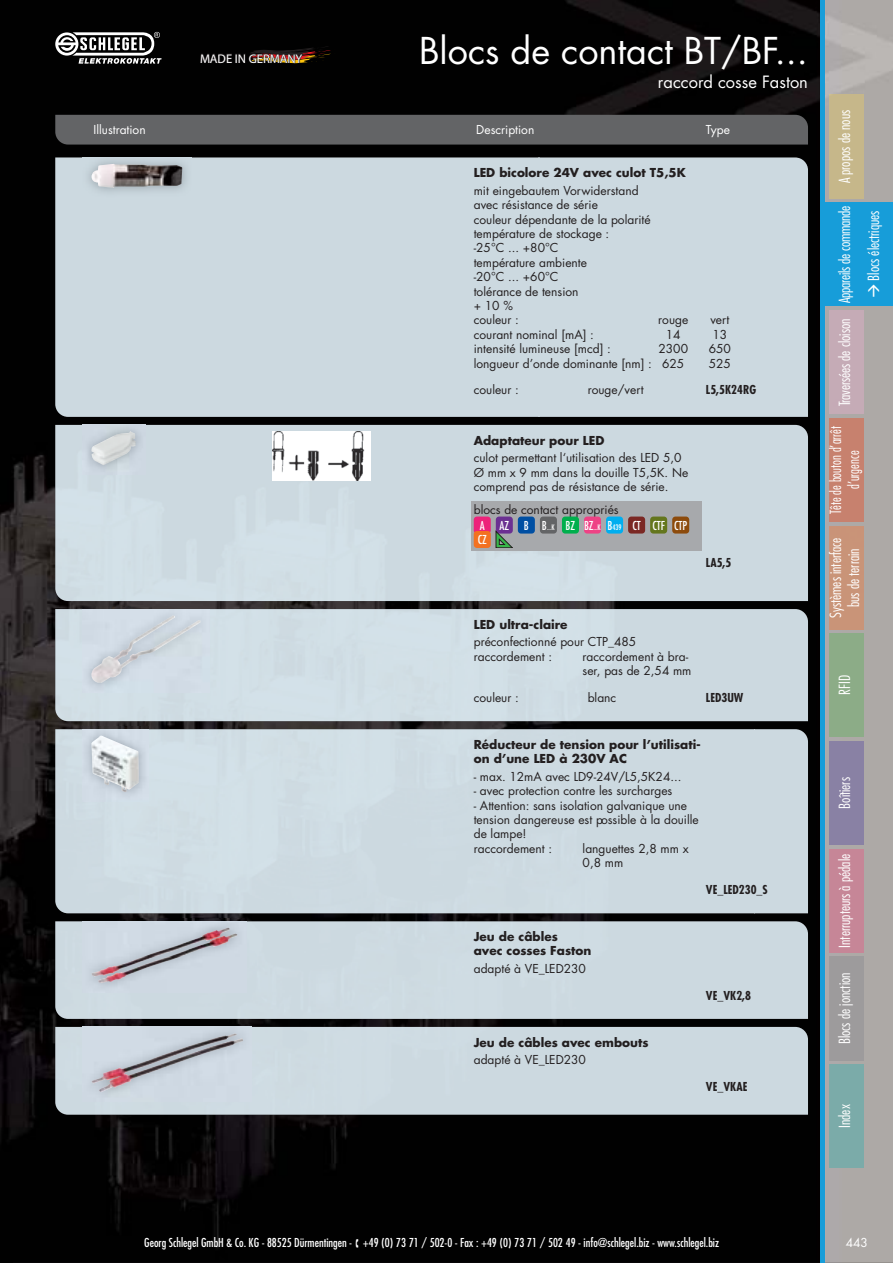
<style>
.page{position:relative;width:893px;height:1263px;background:#fff}
.page>*{position:absolute;margin:0;border:0;box-sizing:border-box;transform-origin:0 0}
.t1{font:36px "Futura Std";color:#fff}
.t2{font:16.5px "Futura Std";color:#fff}
.t3{font:300 condensed 15px/18px "Futura Std";color:#fff;text-align:center}
.t4{font:300 condensed 15px/18px "Futura Std";color:#fff;text-align:center;scale:.92 1}
.t5{font:12.6px "Myriad Pro";color:#fff}
.t6{font:12px/14.4px "Futura Std";color:#231f20}
.t7{font:700 12px/14.4px "Futura Std";color:#231f20}
.t8{font:condensed 12px "Futura Std";color:#fff}
.t9{font:700 condensed 12px "Futura Std";color:#231f20}
.t10{font:12px "Futura Std";color:#fff}
.s1{font-stretch:condensed;color:#fff}
.s2{font-stretch:condensed;font-size:7.5px;color:#fff}
</style>
<div class="page">
<img style="left:0;top:0;width:893px;height:1263px">
<div style="left:829px;top:634px;width:34px;height:103px;background:#8cac87"></div>
<div style="left:829px;top:95px;width:34px;height:103px;background:#c6b78a"></div>
<div style="left:829px;top:1064px;width:34px;height:104px;background:#7baba9"></div>
<div style="left:829px;top:526px;width:34px;height:103px;background:#c99478"></div>
<div style="left:829px;top:310px;width:34px;height:104px;background:#c5abb6"></div>
<div style="left:829px;top:849px;width:34px;height:103px;background:#c68697"></div>
<hr style="left:821px;top:0;width:4px;height:1263px;background:#179dd9">
<div style="left:829px;top:957px;width:34px;height:103px;background:#9d9b9c"></div>
<div style="left:829px;top:741px;width:34px;height:104px;background:#8981a4"></div>
<div style="left:825px;top:203px;width:68px;height:103px;background:#179dd9"></div>
<div style="left:829px;top:418px;width:34px;height:104px;background:#c7816e"></div>
<svg style="left:200px;top:46px;width:135px;height:21px;background:#1a100a"></svg>
<svg style="left:55px;top:32px;width:107px;height:32px"></svg>
<div style="left:55px;top:115px;width:753px;height:30px;background:#636466"></div>
<div style="left:55px;top:158px;width:753px;height:259px;background:#ccd9e0"></div>
<img style="left:82px;top:155px;width:110px;height:42px">
<img style="left:91px;top:164px;width:91px;height:24px">
<div style="left:55px;top:425px;width:753px;height:176px;background:#ccd9e0"></div>
<img style="left:82px;top:422px;width:63px;height:52px">
<img style="left:91px;top:431px;width:45px;height:34px">
<img style="left:273px;top:431px;width:97px;height:50px">
<div style="left:471px;top:501px;width:230px;height:50px;background:#a7a9ac"></div>
<div style="left:474px;top:517px;width:17px;height:17px;background:#ed227a;border-radius:3px"></div>
<div style="left:496px;top:517px;width:17px;height:17px;background:#6b3092;border-radius:3px"></div>
<div style="left:518px;top:517px;width:17px;height:17px;background:#004fa3;border-radius:3px"></div>
<div style="left:540px;top:517px;width:17px;height:17px;background:#636466;border-radius:3px"></div>
<div style="left:562px;top:517px;width:17px;height:17px;background:#00af4d;border-radius:3px"></div>
<div style="left:584px;top:517px;width:17px;height:17px;background:#ee4285;border-radius:3px"></div>
<div style="left:606px;top:517px;width:17px;height:17px;background:#00aeef;border-radius:3px"></div>
<div style="left:628px;top:517px;width:17px;height:17px;background:#7b2824;border-radius:3px"></div>
<div style="left:650px;top:517px;width:17px;height:17px;background:#64761d;border-radius:3px"></div>
<div style="left:672px;top:517px;width:17px;height:17px;background:#8d4b0c;border-radius:3px"></div>
<div style="left:474px;top:531px;width:17px;height:17px;background:#f37121;border-radius:3px"></div>
<svg style="left:496px;top:531px;width:17px;height:17px"></svg>
<div style="left:55px;top:609px;width:753px;height:112px;background:#d1dee5"></div>
<img style="left:82px;top:607px;width:127px;height:85px">
<img style="left:91px;top:615px;width:109px;height:70px">
<div style="left:55px;top:729px;width:753px;height:184px;background:#cddae1"></div>
<img style="left:82px;top:726px;width:67px;height:75px">
<img style="left:91px;top:736px;width:48px;height:56px">
<div style="left:55px;top:921px;width:753px;height:98px;background:#ccd9e0"></div>
<img style="left:82px;top:918px;width:164px;height:74px">
<img style="left:91px;top:928px;width:147px;height:55px">
<div style="left:55px;top:1027px;width:753px;height:88px;background:#ccd9e0"></div>
<img style="left:83px;top:1024px;width:169px;height:77px">
<img style="left:91px;top:1033px;width:152px;height:59px">
<p class="t5" style="left:200px;top:54px;width:104px">MADE IN GERMANY</p>
<h1 class="t1" style="left:419px;top:34px;width:390px">Blocs de contact BT/BF...</h1>
<h2 class="t2" style="left:658px;top:74px;width:152px">raccord cosse Faston</h2>
<p class="t10" style="left:94px;top:124px;width:54px">Illustration</p>
<p class="t10" style="left:476px;top:124px;width:60px">Description</p>
<p class="t10" style="left:706px;top:124px;width:26px">Type</p>
<p class="t7" style="left:474px;top:166px;width:214px">LED bicolore 24V avec culot T5,5K</p>
<p class="t6" style="left:474px;top:184px;width:178px">mit eingebautem Vorwiderstand avec résistance de série<br>couleur dépendante de la polarité température de stockage :<br>-25°C ... +80°C<br>température ambiente<br>-20°C ... +60°C<br>tolérance de tension<br>+ 10 %<br>couleur :</p>
<p class="t6" style="left:658px;top:314px;width:32px">rouge</p>
<p class="t6" style="left:710px;top:314px;width:20px">vert</p>
<p class="t6" style="left:474px;top:328px;width:122px">courant nominal [mA] :</p>
<p class="t6" style="left:666px;top:328px;width:16px">14</p>
<p class="t6" style="left:712px;top:328px;width:16px">13</p>
<p class="t6" style="left:474px;top:342px;width:139px">intensité lumineuse [mcd] :</p>
<p class="t6" style="left:658px;top:342px;width:31px">2300</p>
<p class="t6" style="left:709px;top:342px;width:24px">650</p>
<p class="t6" style="left:474px;top:357px;width:212px">longueur d’onde dominante [nm] : 625</p>
<p class="t6" style="left:709px;top:357px;width:24px">525</p>
<p class="t6" style="left:474px;top:383px;width:47px">couleur :</p>
<p class="t6" style="left:588px;top:383px;width:57px">rouge/vert</p>
<p class="t9" style="left:706px;top:384px;width:52px">L5,5K24RG</p>
<p class="t7" style="left:474px;top:434px;width:132px">Adaptateur pour LED</p>
<p class="t6" style="left:474px;top:451px;width:216px">culot permettant l‘utilisation des LED 5,0<br>Ø mm x 9 mm dans la douille T5,5K. Ne comprend pas de résistance de série.</p>
<p class="t6" style="left:480px;top:502px;width:209px;line-height:16px;text-indent:-6px">blocs de contact appropriés<br><span class="s1">A AZ B B</span><span class="s2">...K</span> <span class="s1">BZ BZ</span><span class="s2">...K</span> <span class="s1">B</span><span class="s2">439</span> <span class="s1">CT CTF CTP</span></p>
<p class="t8" style="left:478px;top:534px;width:11px">CZ</p>
<p class="t9" style="left:706px;top:557px;width:27px">LA5,5</p>
<p class="t7" style="left:474px;top:618px;width:95px">LED ultra-claire</p>
<p class="t6" style="left:474px;top:635px;width:164px">préconfectionné pour CTP_485 raccordement :</p>
<p class="t6" style="left:583px;top:650px;width:110px">raccordement à bra&shy;ser, pas de 2,54 mm</p>
<p class="t6" style="left:474px;top:691px;width:47px">couleur :</p>
<p class="t6" style="left:588px;top:691px;width:30px">blanc</p>
<p class="t9" style="left:706px;top:692px;width:39px">LED3UW</p>
<p class="t7" style="left:474px;top:738px;width:229px">Réducteur de tension pour l’utilisati&shy;on d’une LED à 230V AC</p>
<p class="t6" style="left:474px;top:770px;width:209px">- max. 12mA avec LD9-24V/L5,5K24...</p>
<p class="t6" style="left:474px;top:784px;width:200px">- avec protection contre les surcharges</p>
<p class="t6" style="left:474px;top:799px;width:226px">- Attention: sans isolation galvanique une tension dangereuse est possible à la douille de lampe!<br>raccordement :</p>
<p class="t6" style="left:583px;top:842px;width:108px">languettes 2,8 mm x<br>0,8 mm</p>
<p class="t7" style="left:474px;top:930px;width:119px">Jeu de câbles<br>avec cosses Faston</p>
<p class="t6" style="left:474px;top:962px;width:114px">adapté à VE_LED230</p>
<p class="t7" style="left:474px;top:1036px;width:176px">Jeu de câbles avec embouts</p>
<p class="t6" style="left:474px;top:1053px;width:114px">adapté à VE_LED230</p>
<p class="t9" style="left:706px;top:884px;width:63px">VE_LED230_S</p>
<p class="t9" style="left:706px;top:990px;width:47px">VE_VK2,8</p>
<p class="t9" style="left:706px;top:1081px;width:43px">VE_VKAE</p>
<p class="t3" style="left:836px;top:183px;width:75px;rotate:-90deg">A propos de nous</p>
<p class="t3" style="left:831px;top:281px;width:77px;line-height:28.8px;text-align:left;text-indent:-23px;rotate:-90deg">Appareils de commande<br>Blocs électriques</p>
<p class="t3" style="left:836px;top:406px;width:89px;rotate:-90deg">Traversées de cloison</p>
<p class="t4" style="left:827px;top:514px;width:97px;rotate:-90deg">Tête de bouton d’arrêt d’urgence</p>
<p class="t3" style="left:827px;top:618px;width:82px;rotate:-90deg">Systèmes interface bus de terrain</p>
<p class="t3" style="left:836px;top:695px;width:21px;rotate:-90deg">RFID</p>
<p class="t3" style="left:836px;top:809px;width:33px;rotate:-90deg">Boîtiers</p>
<p class="t3" style="left:836px;top:948px;width:95px;rotate:-90deg">Interrupteurs à pédale</p>
<p class="t3" style="left:836px;top:1044px;width:73px;rotate:-90deg">Blocs de jonction</p>
<p class="t3" style="left:836px;top:1128px;width:25px;rotate:-90deg">Index</p>
<p class="t8" style="left:144px;top:1237px;width:576px">Georg Schlegel GmbH &amp; Co. KG - 88525 Dürmentingen - ▪ +49 (0) 73 71 / 502-0 - Fax : +49 (0) 73 71 / 502 49 - info@schlegel.biz - www.schlegel.biz</p>
<p class="t10" style="left:846px;top:1237px;width:24px">443</p>
</div>
